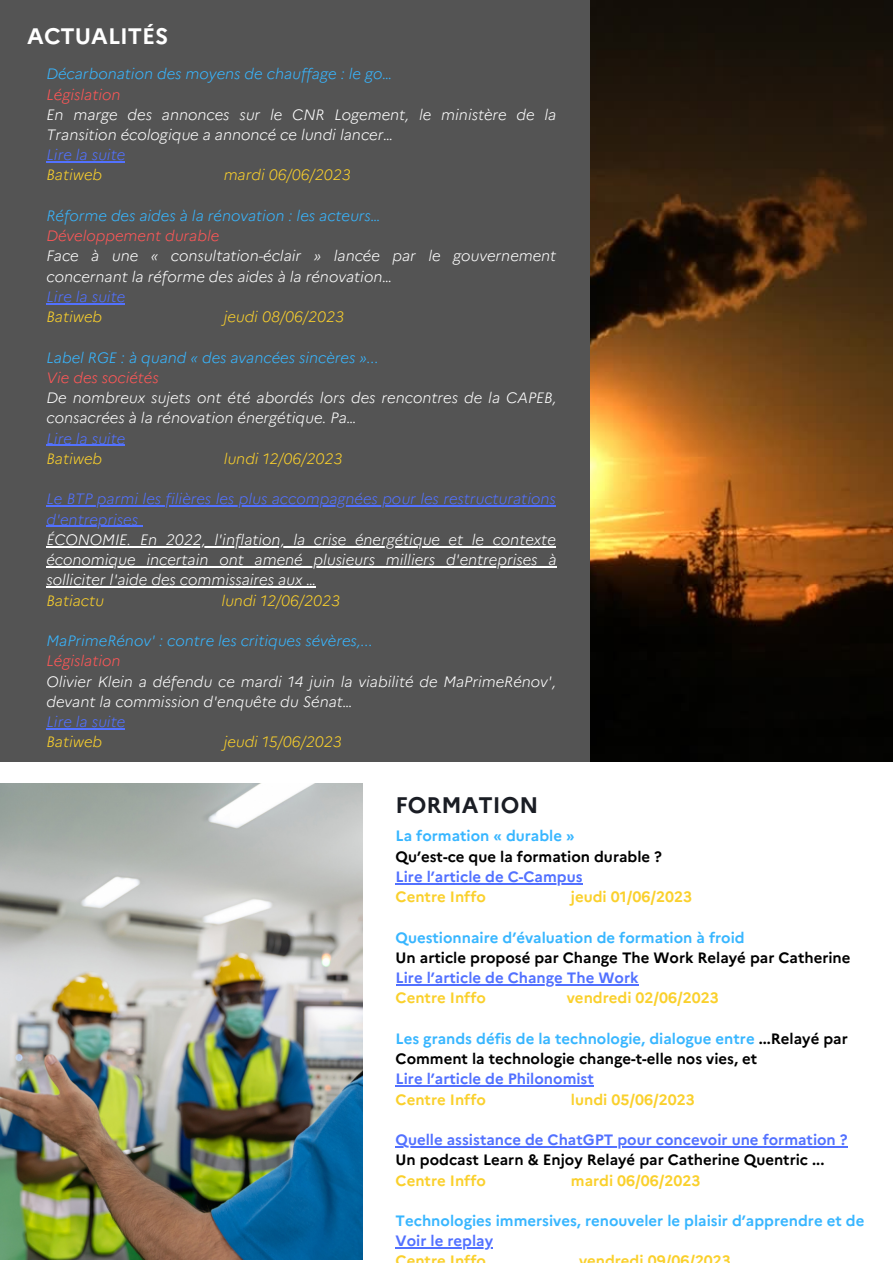
<style>
.page{position:relative;width:893px;height:1264px;background:#fff}
.page>*{position:absolute;margin:0;border:0;box-sizing:border-box;transform-origin:0 0}
.t1{font:700 22.5px "Marianne";color:#1a1d24}
.t2{font:700 22.35px "Marianne";color:#fff}
.t3{font:italic 300 15px/20.2px "Marianne";color:#fff}
.t4{font:700 15px "Marianne";color:#38b6ff}
.t5{font:700 15px "Marianne";color:#000}
.t6{font:italic 300 15px "Marianne";color:#38b6ff}
.t7{font:700 15px "Marianne";color:#5271ff}
.t8{font:700 15px "Marianne";color:#fad02c}
.t9{font:italic 300 15px/20.2px "Marianne";color:#5271ff}
.t10{font:italic 300 15px "Marianne";color:#fad02c}
.t11{font:italic 300 15px "Marianne";color:#ff5757}
.s1{color:#000}
</style>
<div class="page">
<div style="left:0;top:0;width:590px;height:761px;background:#545454"></div>
<img style="left:590px;top:0;width:302px;height:761px">
<img style="left:0;top:783px;width:362px;height:475px">
<hr style="left:46px;top:161px;width:79px;height:1px;background:#5271ff">
<hr style="left:46px;top:303px;width:79px;height:1px;background:#5271ff">
<hr style="left:46px;top:445px;width:79px;height:1px;background:#5271ff">
<hr style="left:46px;top:505px;width:509px;height:1px;background:#5271ff">
<hr style="left:46px;top:525px;width:92px;height:2px;background:#5271ff">
<hr style="left:46px;top:546px;width:509px;height:1px;background:#fff">
<hr style="left:46px;top:566px;width:510px;height:1px;background:#fff">
<hr style="left:46px;top:586px;width:270px;height:1px;background:#fff">
<hr style="left:46px;top:728px;width:79px;height:1px;background:#5271ff">
<hr style="left:395px;top:883px;width:187px;height:1px;background:#5271ff">
<hr style="left:395px;top:984px;width:243px;height:1px;background:#5271ff">
<hr style="left:395px;top:1085px;width:199px;height:1px;background:#5271ff">
<hr style="left:395px;top:1146px;width:452px;height:1px;background:#5271ff">
<hr style="left:395px;top:1247px;width:98px;height:1px;background:#5271ff">
<p class="t2" style="left:27px;top:22px;width:143px">ACTUALITÉS</p>
<p class="t6" style="left:46px;top:65px;width:347px">Décarbonation des moyens de chauffage : le go…</p>
<p class="t11" style="left:46px;top:85px;width:76px">Législation</p>
<p class="t3" style="left:46px;top:104px;width:511px">En marge des annonces sur le CNR Logement, le ministère de la<br>Transition écologique a annoncé ce lundi lancer…</p>
<p class="t9" style="left:46px;top:145px;width:80px">Lire la suite</p>
<p class="t10" style="left:46px;top:166px;width:57px">Batiweb</p>
<p class="t10" style="left:224px;top:166px;width:129px">mardi 06/06/2023</p>
<p class="t6" style="left:46px;top:206px;width:336px">Réforme des aides à la rénovation : les acteurs…</p>
<p class="t11" style="left:46px;top:227px;width:174px">Développement durable</p>
<p class="t3" style="left:46px;top:246px;width:511px">Face à une « consultation-éclair » lancée par le gouvernement concernant la réforme des aides à la rénovation…</p>
<p class="t9" style="left:46px;top:286px;width:80px">Lire la suite</p>
<p class="t10" style="left:46px;top:308px;width:57px">Batiweb</p>
<p class="t10" style="left:224px;top:308px;width:122px">jeudi 08/06/2023</p>
<p class="t6" style="left:46px;top:348px;width:334px">Label RGE : à quand « des avancées sincères »...</p>
<p class="t11" style="left:46px;top:368px;width:114px">Vie des sociétés</p>
<p class="t3" style="left:46px;top:387px;width:511px">De nombreux sujets ont été abordés lors des rencontres de la CAPEB, consacrées à la rénovation énergétique. Pa…</p>
<p class="t9" style="left:46px;top:428px;width:80px">Lire la suite</p>
<p class="t10" style="left:46px;top:449px;width:57px">Batiweb</p>
<p class="t10" style="left:224px;top:449px;width:120px">lundi 12/06/2023</p>
<p class="t9" style="left:46px;top:489px;width:511px">Le BTP parmi les filières les plus accompagnées pour les restructurations d'entreprises</p>
<p class="t3" style="left:46px;top:529px;width:511px;text-align:justify">ÉCONOMIE. En 2022, l'inflation, la crise énergétique et le contexte économique incertain ont amené plusieurs milliers d'entreprises à solliciter l'aide des commissaires aux …</p>
<p class="t10" style="left:46px;top:591px;width:59px">Batiactu</p>
<p class="t10" style="left:221px;top:591px;width:120px">lundi 12/06/2023</p>
<p class="t6" style="left:46px;top:631px;width:328px">MaPrimeRénov' : contre les critiques sévères,...</p>
<p class="t11" style="left:46px;top:651px;width:76px">Législation</p>
<p class="t3" style="left:46px;top:671px;width:511px">Olivier Klein a défendu ce mardi 14 juin la viabilité de MaPrimeRénov', devant la commission d'enquête du Sénat…</p>
<p class="t9" style="left:46px;top:711px;width:80px">Lire la suite</p>
<p class="t10" style="left:46px;top:732px;width:57px">Batiweb</p>
<p class="t10" style="left:224px;top:732px;width:120px">jeudi 15/06/2023</p>
<p class="t1" style="left:395px;top:791px;width:144px">FORMATION</p>
<p class="t4" style="left:395px;top:826px;width:180px">La formation « durable »</p>
<p class="t5" style="left:395px;top:847px;width:268px">Qu’est-ce que la formation durable ?</p>
<p class="t7" style="left:395px;top:867px;width:188px">Lire l’article de C-Campus</p>
<p class="t8" style="left:395px;top:887px;width:92px">Centre Inffo</p>
<p class="t8" style="left:571px;top:887px;width:123px">jeudi 01/06/2023</p>
<p class="t4" style="left:395px;top:928px;width:350px">Questionnaire d’évaluation de formation à froid</p>
<p class="t5" style="left:395px;top:948px;width:456px">Un article proposé par Change The Work Relayé par Catherine</p>
<p class="t7" style="left:395px;top:968px;width:244px">Lire l’article de Change The Work</p>
<p class="t8" style="left:395px;top:988px;width:92px">Centre Inffo</p>
<p class="t8" style="left:567px;top:988px;width:153px">vendredi 02/06/2023</p>
<p class="t4" style="left:395px;top:1029px;width:453px">Les grands défis de la technologie, dialogue entre <span class="s1">...Relayé par</span></p>
<p class="t5" style="left:395px;top:1049px;width:363px">Comment la technologie change-t-elle nos vies, et</p>
<p class="t7" style="left:395px;top:1069px;width:200px">Lire l’article de Philonomist</p>
<p class="t8" style="left:395px;top:1090px;width:92px">Centre Inffo</p>
<p class="t8" style="left:571px;top:1090px;width:125px">lundi 05/06/2023</p>
<p class="t7" style="left:395px;top:1130px;width:453px">Quelle assistance de ChatGPT pour concevoir une formation ?</p>
<p class="t5" style="left:395px;top:1150px;width:430px">Un podcast Learn &amp; Enjoy Relayé par Catherine Quentric ...</p>
<p class="t8" style="left:395px;top:1170px;width:92px">Centre Inffo</p>
<p class="t8" style="left:571px;top:1170px;width:131px">mardi 06/06/2023</p>
<p class="t4" style="left:395px;top:1211px;width:470px">Technologies immersives, renouveler le plaisir d’apprendre et de</p>
<p class="t7" style="left:395px;top:1231px;width:99px">Voir le replay</p>
<p class="t8" style="left:395px;top:1251px;width:92px">Centre Inffo</p>
<p class="t8" style="left:579px;top:1251px;width:153px">vendredi 09/06/2023</p>
</div>
